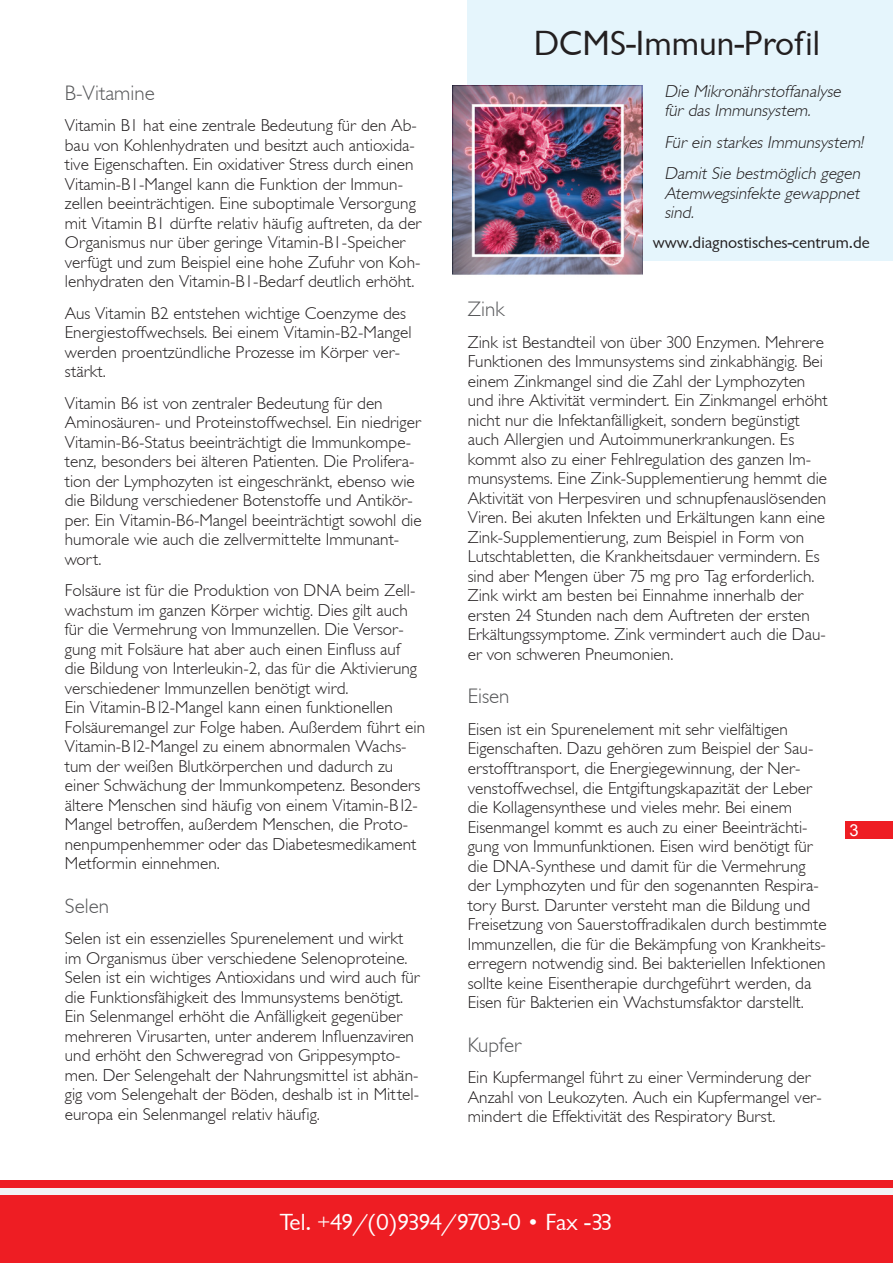
<style>
.page{position:relative;width:893px;height:1263px;background:#fff}
.page>*{position:absolute;margin:0;border:0;box-sizing:border-box;transform-origin:0 0}
.t1{font:36px "Garrison Sans";color:#231f20}
.t2{font:24px "Garrison Sans";letter-spacing:-.075em;color:#fff}
.t3{font:21px "Garrison Light Sans";color:#57585a}
.t4{font:17.25px/19.5px "Garrison Light Sans";color:#231f20}
.t5{font:italic 17.25px "Garrison Light Sans";color:#231f20}
.t6{font:17.25px "Garrison Sans";color:#231f20}
.t7{font:16.5px "Arial";color:#fff}
.s1{font-family:"Garrison Light Sans"}
</style>
<div class="page">
<div style="left:0;top:1181px;width:893px;height:82px;background:#ee1d23"></div>
<div style="left:0;top:1188px;width:893px;height:7px;background:#f2f3f4"></div>
<div style="left:845px;top:822px;width:48px;height:17px;background:#ee1d23"></div>
<div style="left:468px;top:0;width:425px;height:260px;background:#e5f5fc"></div>
<img style="left:453px;top:85px;width:189px;height:190px">
<p class="t3" style="left:65px;top:81px;width:91px">B-Vitamine</p>
<p class="t4" style="left:65px;top:116px;width:358px">Vitamin B1 hat eine zentrale Bedeutung für den Ab&shy;bau von Kohlenhydraten und besitzt auch antioxida&shy;tive Eigenschaften. Ein oxidativer Stress durch einen Vitamin-B1-Mangel kann die Funktion der Immun&shy;zellen beeinträchtigen. Eine suboptimale Versorgung mit Vitamin B1 dürfte relativ häufig auftreten, da der Organismus nur über geringe Vitamin-B1-Speicher verfügt und zum Beispiel eine hohe Zufuhr von Koh&shy;lenhydraten den Vitamin-B1-Bedarf deutlich erhöht.</p>
<p class="t4" style="left:65px;top:303px;width:348px">Aus Vitamin B2 entstehen wichtige Coenzyme des Energiestoffwechsels. Bei einem Vitamin-B2-Mangel werden proentzündliche Prozesse im Körper ver&shy;stärkt.</p>
<p class="t4" style="left:65px;top:393px;width:358px">Vitamin B6 ist von zentraler Bedeutung für den Aminosäuren- und Proteinstoffwechsel. Ein niedriger Vitamin-B6-Status beeinträchtigt die Immunkompe&shy;tenz, besonders bei älteren Patienten. Die Prolifera&shy;tion der Lymphozyten ist eingeschränkt, ebenso wie die Bildung verschiedener Botenstoffe und Antikör&shy;per. Ein Vitamin-B6-Mangel beeinträchtigt sowohl die humorale wie auch die zellvermittelte Immunant&shy;wort.</p>
<p class="t4" style="left:65px;top:581px;width:354px">Folsäure ist für die Produktion von DNA beim Zell&shy;wachstum im ganzen Körper wichtig. Dies gilt auch für die Vermehrung von Immunzellen. Die Versor&shy;gung mit Folsäure hat aber auch einen Einfluss auf die Bildung von Interleukin-2, das für die Aktivierung verschiedener Immunzellen benötigt wird.</p>
<p class="t4" style="left:65px;top:698px;width:362px">Ein Vitamin-B12-Mangel kann einen funktionellen Folsäuremangel zur Folge haben. Außerdem führt ein Vitamin-B12-Mangel zu einem abnormalen Wachs&shy;tum der weißen Blutkörperchen und dadurch zu einer Schwächung der Immunkompetenz. Besonders ältere Menschen sind häufig von einem Vitamin-B12- Mangel betroffen, außerdem Menschen, die Proto&shy;nenpumpenhemmer oder das Diabetesmedikament Metformin einnehmen.</p>
<p class="t3" style="left:65px;top:894px;width:46px">Selen</p>
<p class="t4" style="left:65px;top:929px;width:357px">Selen ist ein essenzielles Spurenelement und wirkt im Organismus über verschiedene Selenoproteine.<br>Selen ist ein wichtiges Antioxidans und wird auch für die Funktionsfähigkeit des Immunsystems benötigt.<br>Ein Selenmangel erhöht die Anfälligkeit gegenüber mehreren Virusarten, unter anderem Influenzaviren und erhöht den Schweregrad von Grippesympto&shy;men. Der Selengehalt der Nahrungsmittel ist abhän&shy;gig vom Selengehalt der Böden, deshalb ist in Mittel&shy;europa ein Selenmangel relativ häufig.</p>
<p class="t1" style="left:534px;top:24px;width:287px">DCMS-Immun-Profil</p>
<p class="t5" style="left:664px;top:82px;width:181px">Die Mikronährstoffanalyse</p>
<p class="t5" style="left:664px;top:101px;width:151px">für das Immunsystem.</p>
<p class="t5" style="left:664px;top:133px;width:204px">Für ein starkes Immunsystem!</p>
<p class="t5" style="left:664px;top:164px;width:201px">Damit Sie bestmöglich gegen</p>
<p class="t5" style="left:664px;top:184px;width:200px">Atemwegsinfekte gewappnet</p>
<p class="t5" style="left:664px;top:203px;width:34px">sind.</p>
<p class="t6" style="left:653px;top:233px;width:219px">www.diagnostisches-centrum.de</p>
<p class="t3" style="left:468px;top:298px;width:38px">Zink</p>
<p class="t4" style="left:468px;top:333px;width:362px">Zink ist Bestandteil von über 300 Enzymen. Mehrere Funktionen des Immunsystems sind zinkabhängig. Bei einem Zinkmangel sind die Zahl der Lymphozyten und ihre Aktivität vermindert. Ein Zinkmangel erhöht nicht nur die Infektanfälligkeit, sondern begünstigt auch Allergien und Autoimmunerkrankungen. Es kommt also zu einer Fehlregulation des ganzen Im&shy;munsystems. Eine Zink-Supplementierung hemmt die Aktivität von Herpesviren und schnupfenauslösenden Viren. Bei akuten Infekten und Erkältungen kann eine Zink-Supplementierung, zum Beispiel in Form von Lutschtabletten, die Krankheitsdauer vermindern. Es sind aber Mengen über 75 mg pro Tag erforderlich.<br>Zink wirkt am besten bei Einnahme innerhalb der ersten 24 Stunden nach dem Auftreten der ersten Erkältungssymptome. Zink vermindert auch die Dau&shy;er von schweren Pneumonien.</p>
<p class="t3" style="left:468px;top:685px;width:43px">Eisen</p>
<p class="t4" style="left:468px;top:720px;width:360px">Eisen ist ein Spurenelement mit sehr vielfältigen Eigenschaften. Dazu gehören zum Beispiel der Sau&shy;erstofftransport, die Energiegewinnung, der Ner&shy;venstoffwechsel, die Entgiftungskapazität der Leber die Kollagensynthese und vieles mehr. Bei einem Eisenmangel kommt es auch zu einer Beeinträchti&shy;gung von Immunfunktionen. Eisen wird benötigt für die DNA-Synthese und damit für die Vermehrung der Lymphozyten und für den sogenannten Respira&shy;tory Burst. Darunter versteht man die Bildung und Freisetzung von Sauerstoffradikalen durch bestimmte Immunzellen, die für die Bekämpfung von Krankheits&shy;erregern notwendig sind. Bei bakteriellen Infektionen sollte keine Eisentherapie durchgeführt werden, da Eisen für Bakterien ein Wachstumsfaktor darstellt.</p>
<p class="t3" style="left:468px;top:1033px;width:55px">Kupfer</p>
<p class="t4" style="left:468px;top:1068px;width:355px">Ein Kupfermangel führt zu einer Verminderung der<br>Anzahl von Leukozyten. Auch ein Kupfermangel ver&shy;mindert die Effektivität des Respiratory Burst.</p>
<p class="t7" style="left:850px;top:819px;width:11px">3</p>
<p class="t2" style="left:280px;top:1209px;width:335px">Tel. +49/(0)9394/9703-0 <span class="s1">•</span> Fax -33</p>
</div>
